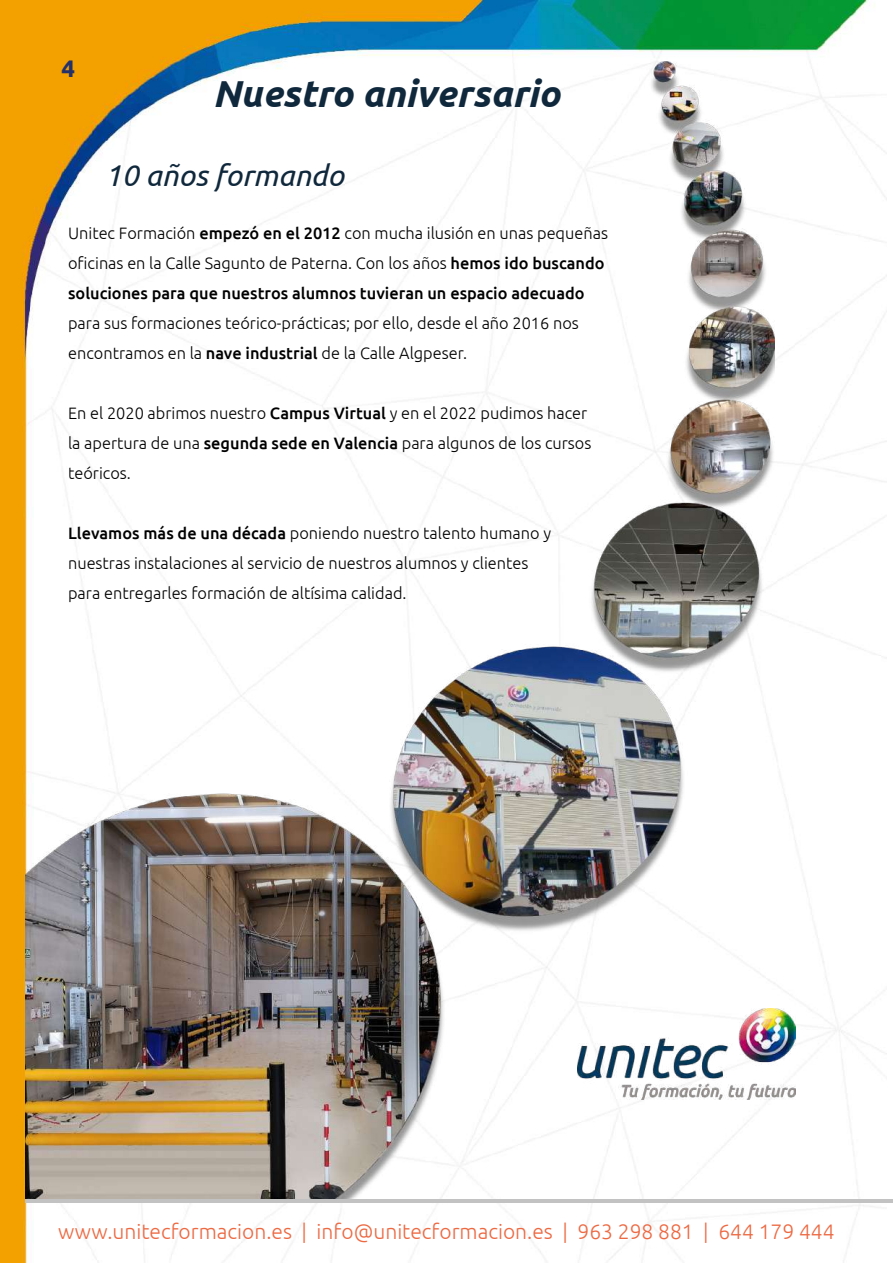
<style>
.page{position:relative;width:893px;height:1263px;background:#fff}
.page>*{position:absolute;margin:0;border:0;box-sizing:border-box;transform-origin:0 0}
.t1{font:italic 700 37.5px "Ubuntu";color:#10283c}
.t2{font:italic 30px "Ubuntu";color:#10283c}
.t3{font:700 24px "Ubuntu";color:#24326a}
.t4{font:300 21px "Ubuntu";color:#ed6942}
.t5{font:300 16.5px/30px "Ubuntu";color:#000}
.s1{font-weight:500}
</style>
<div class="page">
<img style="left:0;top:0;width:886px;height:1263px">
<img style="left:26px;top:62px;width:748px;height:1126px">
<img style="left:578px;top:1008px;width:217px;height:91px">
<div style="left:12px;top:1188px;width:881px;height:15px;background:#fff;opacity:.75"></div>
<h3 class="t3" style="left:62px;top:54px;width:15px">4</h3>
<h1 class="t1" style="left:213px;top:70px;width:348px">Nuestro aniversario</h1>
<h2 class="t2" style="left:105px;top:157px;width:241px">10 años formando</h2>
<p class="t5" style="left:68px;top:218px;width:541px">Unitec Formación <span class="s1">empezó en el 2012</span> con mucha ilusión en unas pequeñas oficinas en la Calle Sagunto de Paterna. Con los años <span class="s1">hemos ido buscando soluciones para que nuestros alumnos tuvieran un espacio adecuado</span></p>
<p class="t5" style="left:68px;top:308px;width:512px">para sus formaciones teórico-prácticas; por ello, desde el año 2016 nos encontramos en la <span class="s1">nave industrial</span> de la Calle Algpeser.</p>
<p class="t5" style="left:68px;top:398px;width:525px">En el 2020 abrimos nuestro <span class="s1">Campus Virtual</span> y en el 2022 pudimos hacer la apertura de una <span class="s1">segunda sede en Valencia</span> para algunos de los cursos teóricos.</p>
<p class="t5" style="left:68px;top:518px;width:485px"><span class="s1">Llevamos más de una década</span> poniendo nuestro talento humano y nuestras instalaciones al servicio de nuestros alumnos y clientes para entregarles formación de altísima calidad.</p>
<p class="t4" style="left:58px;top:1219px;width:778px">www.unitecformacion.es | info@unitecformacion.es | 963 298 881 | 644 179 444</p>
</div>
